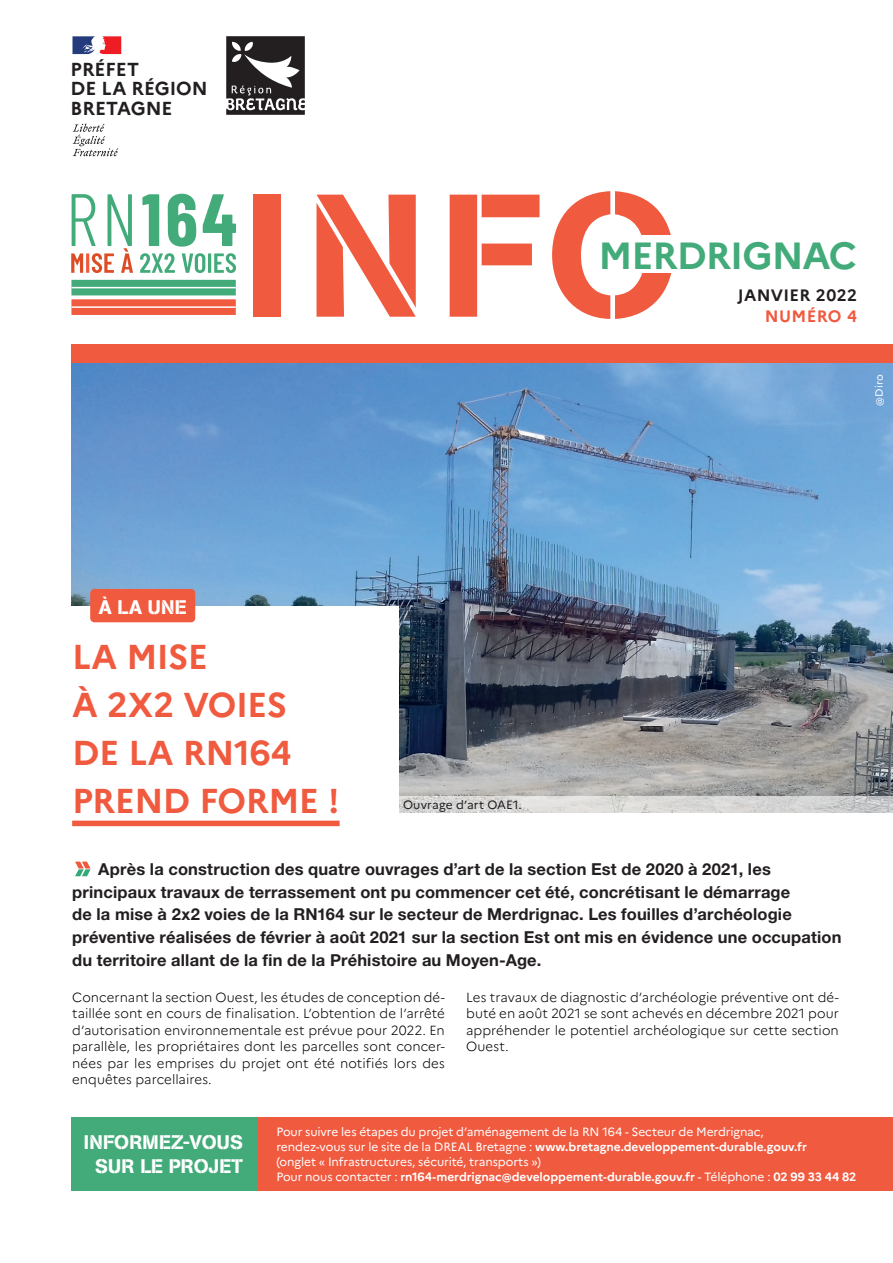
<style>
.page{position:relative;width:893px;height:1263px;background:#fff}
.page>*{position:absolute;margin:0;border:0;box-sizing:border-box;transform-origin:0 0}
.t1{font:700 37.8px "Marianne";letter-spacing:-.025em;color:#43ab7a}
.t2{font:700 34.5px/48px "Marianne";letter-spacing:-.015em;color:#f05a3f}
.t3{font:19.5px/23.4px "AG Book Stencil";letter-spacing:.01em;color:#fff;text-align:center}
.t4{font:700 18.75px/19.2px "Marianne";color:#231f20}
.t5{font:700 16.5px/22.6px "Helvetica Neue LT Std";letter-spacing:.01em;color:#231f20}
.t6{font:700 16.5px "Marianne";letter-spacing:.02em;color:#231f20}
.t7{font:700 16.5px "Marianne";letter-spacing:.02em;color:#f05a3f}
.t8{font:300 13.2px/16.5px "Marianne";letter-spacing:.005em;color:#000;text-align:justify}
.t9{font:12px/15px "Marianne";letter-spacing:-.01em;color:#fff}
.t10{font:700 12px "Marianne";letter-spacing:-.005em;color:#fff}
.t11{font:12px "Marianne";letter-spacing:.01em;color:#231f20}
.t12{font:10.5px "Marianne";color:#fff}
.s1{font-weight:700}
.s2{font-weight:400}
</style>
<div class="page">
<img style="left:71px;top:362px;width:822px;height:434px">
<svg style="left:142px;top:194px;width:17px;height:52px"></svg>
<svg style="left:168px;top:194px;width:28px;height:53px"></svg>
<svg style="left:203px;top:194px;width:33px;height:52px"></svg>
<svg style="left:71px;top:194px;width:62px;height:79px"></svg>
<svg style="left:140px;top:253px;width:35px;height:20px"></svg>
<svg style="left:182px;top:253px;width:23px;height:20px"></svg>
<hr style="left:208px;top:253px;width:3px;height:20px;background:#43ab7a">
<svg style="left:214px;top:253px;width:22px;height:20px"></svg>
<div style="left:71px;top:299px;width:165px;height:16px;background:#f05a3f"></div>
<hr style="left:71px;top:306px;width:165px;height:2px;background:#fff">
<svg style="left:71px;top:280px;width:165px;height:15px;background:#4aae7f"></svg>
<hr style="left:71px;top:287px;width:165px;height:1px;background:#fff">
<div style="left:71px;top:344px;width:822px;height:18px;background:#f05a3f"></div>
<div style="left:71px;top:1117px;width:822px;height:74px;background:#f05a3f"></div>
<div style="left:71px;top:1117px;width:187px;height:74px;background:#43ab7a"></div>
<svg style="left:226px;top:36px;width:79px;height:79px"></svg>
<svg style="left:73px;top:124px;width:45px;height:32px"></svg>
<svg style="left:72px;top:36px;width:49px;height:18px"></svg>
<div style="left:253px;top:195px;width:28px;height:122px;background:#f05a3f"></div>
<svg style="left:317px;top:195px;width:99px;height:122px"></svg>
<svg style="left:450px;top:195px;width:90px;height:122px"></svg>
<svg style="left:552px;top:191px;width:120px;height:128px"></svg>
<div style="left:596px;top:235px;width:261px;height:38px;background:#fff"></div>
<div style="left:69px;top:606px;width:330px;height:299px;background:#fff"></div>
<div style="left:72px;top:821px;width:268px;height:5px;background:#f05a3f"></div>
<div style="left:90px;top:589px;width:105px;height:33px;background:#f05a3f;border-radius:4px"></div>
<svg style="left:75px;top:862px;width:16px;height:14px"></svg>
<svg style="left:399px;top:796px;width:494px;height:17px;background:#d6d6d5"></svg>
<p class="t4" style="left:71px;top:60px;width:139px">PRÉFET<br>DE LA RÉGION<br>BRETAGNE</p>
<p class="t1" style="left:598px;top:232px;width:260px">MERDRIGNAC</p>
<p class="t6" style="left:738px;top:285px;width:121px">JANVIER 2022</p>
<p class="t7" style="left:765px;top:306px;width:94px">NUMÉRO 4</p>
<p class="t12" style="left:873px;top:406px;width:33px;rotate:-90deg">@Diro</p>
<p class="t3" style="left:99px;top:595px;width:89px">À LA UNE</p>
<p class="t2" style="left:72px;top:632px;width:269px">LA MISE<br>À 2X2 VOIES<br>DE LA RN164<br>PREND FORME !</p>
<p class="t11" style="left:403px;top:798px;width:120px">Ouvrage d’art OAE1.</p>
<p class="t5" style="left:72px;top:858px;width:771px;text-indent:26px">Après la construction des quatre ouvrages d’art de la section Est de 2020 à 2021, les principaux travaux de terrassement ont pu commencer cet été, concrétisant le démarrage<br>de la mise à 2x2 voies de la RN164 sur le secteur de Merdrignac. Les fouilles d’archéologie préventive réalisées de février à août 2021 sur la section Est ont mis en évidence une occupation du territoire allant de la fin de la Préhistoire au Moyen-Age.</p>
<p class="t8" style="left:72px;top:989px;width:374px">Concernant la section Ouest, les études de conception dé&shy;taillée sont en cours de finalisation. L’obtention de l’arrêté d’autorisation environnementale est prévue pour 2022. En parallèle, les propriétaires dont les parcelles sont concer&shy;nées par les emprises du projet ont été notifiés lors des enquêtes parcellaires.</p>
<p class="t8" style="left:466px;top:989px;width:374px">Les travaux de diagnostic d’archéologie préventive ont dé&shy;buté en août 2021 se sont achevés en décembre 2021 pour appréhender le potentiel archéologique sur cette section Ouest.</p>
<p class="t3" style="left:84px;top:1131px;width:161px">INFORMEZ-VOUS<br>SUR LE PROJET</p>
<p class="t9" style="left:276px;top:1124px;width:532px">Pour suivre les étapes du projet d’aménagement de la RN 164 - Secteur de Merdrignac, rendez-vous sur le site de la DREAL Bretagne : <span class="s1">www.bretagne.developpement-durable.gouv.fr </span>(onglet « Infrastructures, sécurité, transports »)</p>
<p class="t10" style="left:276px;top:1169px;width:581px"><span class="s2">Pour nous contacter :</span> rn164-merdrignac@developpement-durable.gouv.fr <span class="s2">- Téléphone :</span> 02 99 33 44 82</p>
</div>
